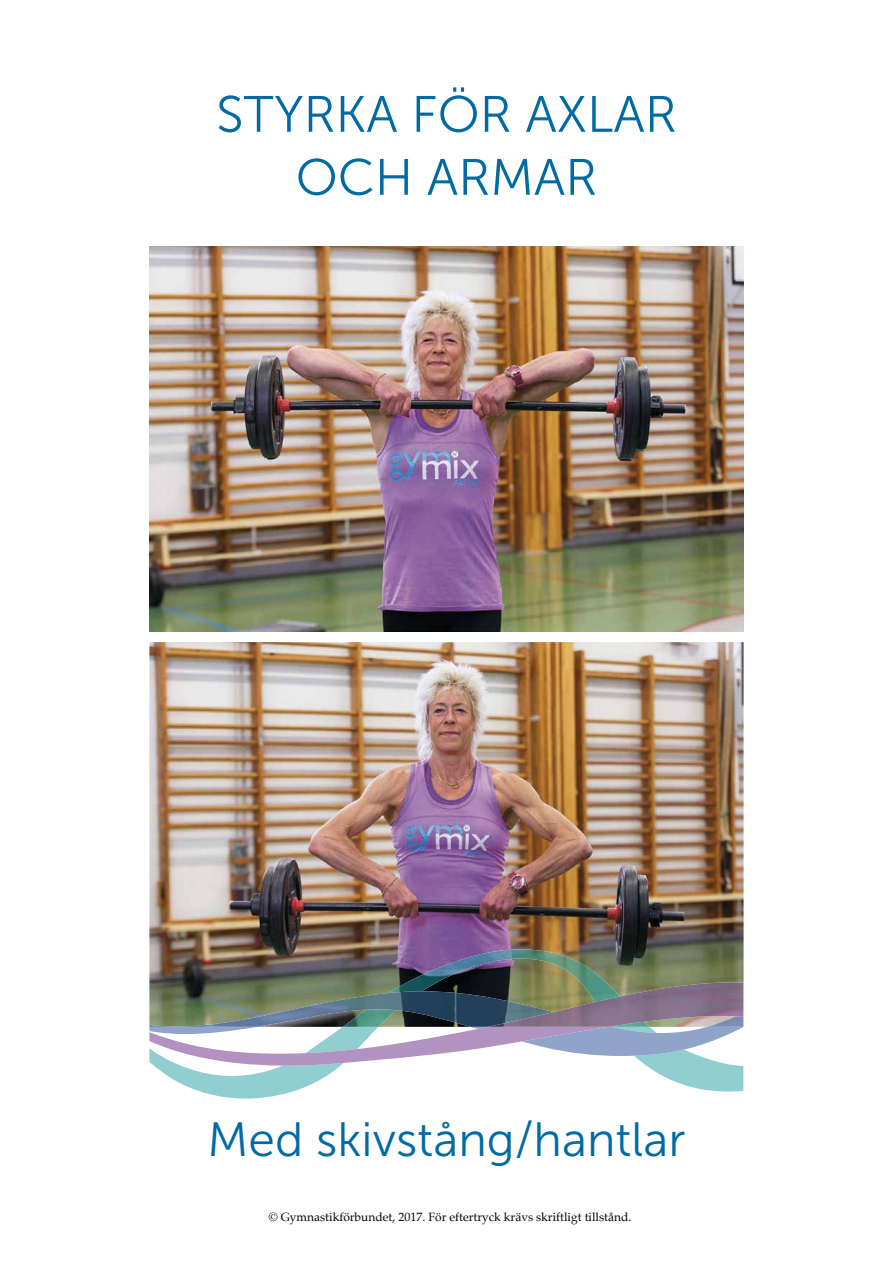
<style>
.page{position:relative;width:893px;height:1263px;background:#fff}
.page>*{position:absolute;margin:0;border:0;box-sizing:border-box;transform-origin:0 0}
.t1{font:51px/63px "Museo Sans 300";color:#006ba3;text-align:center}
.t2{font:48px "Museo Sans 300";color:#006ba3}
.t3{font:12px "Palatino";color:#000}
</style>
<div class="page">
<img style="left:149px;top:247px;width:595px;height:384px">
<img style="left:149px;top:642px;width:595px;height:385px">
<img style="left:389px;top:949px;width:231px;height:42px">
<img style="left:149px;top:991px;width:339px;height:36px">
<svg style="left:149px;top:1027px;width:594px;height:71px"></svg>
<img style="left:488px;top:982px;width:255px;height:45px">
<h1 class="t1" style="left:216px;top:83px;width:462px">STYRKA FÖR AXLAR<br>OCH ARMAR</h1>
<h2 class="t2" style="left:208px;top:1113px;width:479px">Med skivstång/hantlar</h2>
<p class="t3" style="left:269px;top:1207px;width:364px">© Gymnastikförbundet, 2017. För eftertryck krävs skriftligt tillstånd.</p>
</div>
